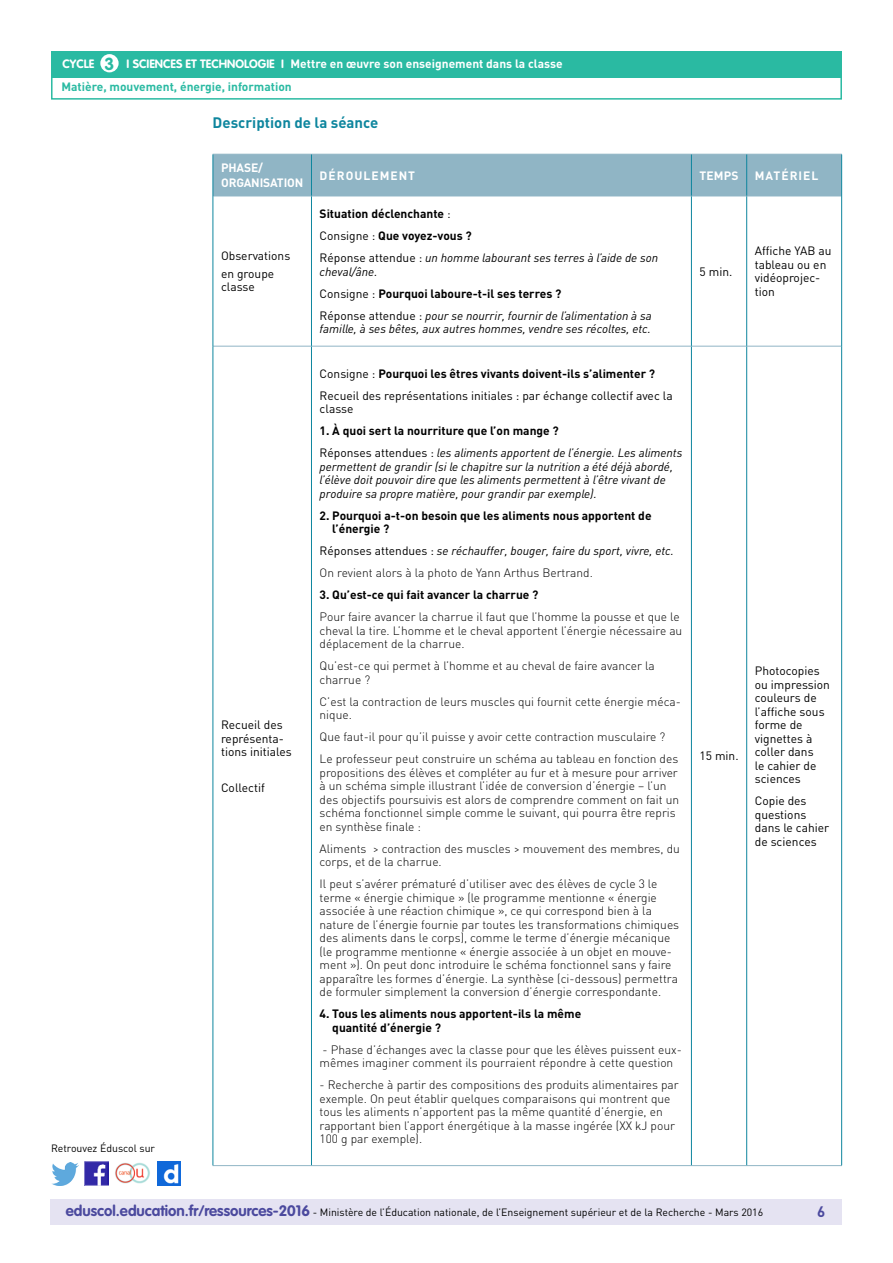
<style>
.page{position:relative;width:893px;height:1263px;background:#fff}
.page>*{position:absolute;margin:0;border:0;box-sizing:border-box;transform-origin:0 0}
.t1{font:700 17.25px "VAG Rounded Std";color:#2abaa2}
._06_Texte_courant{font:700 15px "DIN Pro";color:#0e869e}
.t2{font:700 15px "DIN Pro";color:#4b499e}
.Texte_courant_tablea{font:300 12px/13.5px "DIN Pro";color:#000}
.Texte_courant_tablea-2{font:italic 12px/13.5px "DIN Pro";color:#000}
.Texte_courant_tablea-3{font:700 12px/13.5px "DIN Pro";color:#000}
.Texte_courant_tablea-4{font:12px/13.5px "DIN Pro";color:#000}
.Titre_têtière_tablea{font:700 12px/14.4px "DIN Pro";color:#fff}
.t3{font:700 12px "DIN Pro";color:#2abaa2}
.t4{font:700 12px "VAG Rounded Std";color:#fff}
.Titre_têtière_tablea-2{font:700 12px "DIN Pro";letter-spacing:.085em;color:#fff}
.t5{font:10.5px "DIN Pro";color:#000}
.s1{font-weight:400}
.s2{font-style:normal}
.s3{font-family:"VAG Rounded Std";font-weight:700;font-size:15px;color:#4b499e}
</style>
<div class="page">
<div style="left:50px;top:1199px;width:791px;height:26px;background:#e5e3f2"></div>
<div style="left:51px;top:51px;width:791px;height:27px;background:#2abaa2"></div>
<div style="left:100px;top:54px;width:19px;height:18px;background:#fff;border-radius:50%"></div>
<img style="left:85px;top:1162px;width:23px;height:23px">
<img style="left:51px;top:1163px;width:28px;height:22px">
<img style="left:158px;top:1162px;width:22px;height:23px">
<img style="left:115px;top:1162px;width:35px;height:22px">
<div style="left:51px;top:75px;width:791px;height:25px;border:2px solid #2abaa2"></div>
<div style="left:214px;top:155px;width:627px;height:41px;background:#90b5c5"></div>
<hr style="left:213px;top:154px;width:98px;height:1px;background:#90b5c5">
<hr style="left:311px;top:154px;width:380px;height:1px;background:#90b5c5">
<hr style="left:691px;top:154px;width:56px;height:1px;background:#90b5c5">
<hr style="left:747px;top:154px;width:95px;height:1px;background:#90b5c5">
<hr style="left:213px;top:196px;width:98px;height:1px;background:#90b5c5">
<hr style="left:311px;top:196px;width:380px;height:1px;background:#90b5c5">
<hr style="left:691px;top:196px;width:56px;height:1px;background:#90b5c5">
<hr style="left:747px;top:196px;width:94px;height:1px;background:#90b5c5">
<hr style="left:213px;top:346px;width:98px;height:1px;background:#90b5c5">
<hr style="left:311px;top:346px;width:380px;height:1px;background:#90b5c5">
<hr style="left:691px;top:346px;width:56px;height:1px;background:#90b5c5">
<hr style="left:747px;top:346px;width:94px;height:1px;background:#90b5c5">
<hr style="left:213px;top:1165px;width:98px;height:1px;background:#90b5c5">
<hr style="left:311px;top:1165px;width:380px;height:1px;background:#90b5c5">
<hr style="left:691px;top:1165px;width:56px;height:1px;background:#90b5c5">
<hr style="left:747px;top:1165px;width:95px;height:1px;background:#90b5c5">
<hr style="left:213px;top:154px;width:1px;height:42px;background:#0e869e">
<hr style="left:311px;top:154px;width:1px;height:42px;background:#0e869e">
<hr style="left:691px;top:154px;width:1px;height:42px;background:#0e869e">
<hr style="left:746px;top:154px;width:1px;height:42px;background:#0e869e">
<hr style="left:841px;top:154px;width:1px;height:42px;background:#0e869e">
<hr style="left:213px;top:196px;width:1px;height:150px;background:#0e869e">
<hr style="left:311px;top:196px;width:1px;height:150px;background:#0e869e">
<hr style="left:691px;top:196px;width:1px;height:150px;background:#0e869e">
<hr style="left:746px;top:196px;width:1px;height:150px;background:#0e869e">
<hr style="left:841px;top:196px;width:1px;height:150px;background:#0e869e">
<hr style="left:213px;top:346px;width:1px;height:819px;background:#0e869e">
<hr style="left:311px;top:346px;width:1px;height:819px;background:#0e869e">
<hr style="left:691px;top:346px;width:1px;height:819px;background:#0e869e">
<hr style="left:746px;top:346px;width:1px;height:819px;background:#0e869e">
<hr style="left:841px;top:346px;width:1px;height:819px;background:#0e869e">
<h1 class="t1" style="left:105px;top:53px;width:11px">3</h1>
<p class="Titre_têtière_tablea" style="left:291px;top:56px;width:274px">Mettre en œuvre son enseignement dans la classe</p>
<p class="t4" style="left:63px;top:57px;width:33px">CYCLE</p>
<p class="t4" style="left:127px;top:57px;width:159px">I SCIENCES ET TECHNOLOGIE I</p>
<p class="t3" style="left:61px;top:79px;width:232px">Matière, mouvement, énergie, information</p>
<p class="_06_Texte_courant" style="left:213px;top:113px;width:167px">Description de la séance</p>
<p class="Titre_têtière_tablea" style="left:221px;top:161px;width:84px">PHASE/<br>ORGANISATION</p>
<p class="Titre_têtière_tablea-2" style="left:320px;top:167px;width:97px">DÉROULEMENT</p>
<p class="Titre_têtière_tablea" style="left:700px;top:168px;width:40px">TEMPS</p>
<p class="Titre_têtière_tablea-2" style="left:755px;top:167px;width:65px">MATÉRIEL</p>
<p class="t5" style="left:51px;top:1141px;width:106px">Retrouvez Éduscol sur</p>
<p class="Texte_courant_tablea-4" style="left:221px;top:249px;width:71px">Observations</p>
<p class="Texte_courant_tablea-4" style="left:221px;top:266px;width:55px">en groupe classe</p>
<p class="Texte_courant_tablea-4" style="left:221px;top:718px;width:72px">Recueil des représenta&shy;tions initiales</p>
<p class="Texte_courant_tablea-4" style="left:221px;top:780px;width:45px">Collectif</p>
<p class="Texte_courant_tablea-3" style="left:320px;top:207px;width:133px">Situation déclenchante <span class="s1">:</span></p>
<p class="Texte_courant_tablea-3" style="left:320px;top:229px;width:154px"><span class="s1">Consigne :</span> Que voyez-vous ?</p>
<p class="Texte_courant_tablea-2" style="left:320px;top:251px;width:340px"><span class="s2">Réponse attendue :</span> un homme labourant ses terres à l’aide de son cheval/âne.</p>
<p class="Texte_courant_tablea-3" style="left:320px;top:286px;width:243px"><span class="s1">Consigne :</span> Pourquoi laboure-t-il ses terres ?</p>
<p class="Texte_courant_tablea-2" style="left:320px;top:308px;width:334px"><span class="s2">Réponse attendue :</span> pour se nourrir, fournir de l’alimentation à sa famille, à ses bêtes, aux autres hommes, vendre ses récoltes, etc.</p>
<p class="Texte_courant_tablea-3" style="left:320px;top:366px;width:337px"><span class="s1">Consigne :</span> Pourquoi les êtres vivants doivent-ils s’alimenter ?</p>
<p class="Texte_courant_tablea-4" style="left:320px;top:388px;width:355px">Recueil des représentations initiales : par échange collectif avec la classe</p>
<p class="Texte_courant_tablea-3" style="left:320px;top:424px;width:241px">1. À quoi sert la nourriture que l’on mange ?</p>
<p class="Texte_courant_tablea-2" style="left:320px;top:446px;width:364px"><span class="s2">Réponses attendues :</span> les aliments apportent de l’énergie. Les aliments permettent de grandir (si le chapitre sur la nutrition a été déjà abordé, l’élève doit pouvoir dire que les aliments permettent à l’être vivant de produire sa propre matière, pour grandir par exemple).</p>
<p class="Texte_courant_tablea-3" style="left:332px;top:508px;width:321px;text-indent:-13px">2. Pourquoi a-t-on besoin que les aliments nous apportent de l’énergie ?</p>
<p class="Texte_courant_tablea-2" style="left:320px;top:544px;width:356px"><span class="s2">Réponses attendues :</span> se réchauffer, bouger, faire du sport, vivre, etc.</p>
<p class="Texte_courant_tablea" style="left:320px;top:566px;width:275px">On revient alors à la photo de Yann Arthus Bertrand.</p>
<p class="Texte_courant_tablea-3" style="left:320px;top:588px;width:220px">3. Qu’est-ce qui fait avancer la charrue ?</p>
<p class="Texte_courant_tablea" style="left:320px;top:610px;width:364px">Pour faire avancer la charrue il faut que l’homme la pousse et que le cheval la tire. L’homme et le cheval apportent l’énergie nécessaire au déplacement de la charrue.</p>
<p class="Texte_courant_tablea" style="left:320px;top:659px;width:337px">Qu’est-ce qui permet à l’homme et au cheval de faire avancer la charrue ?</p>
<p class="Texte_courant_tablea" style="left:320px;top:694px;width:363px">C’est la contraction de leurs muscles qui fournit cette énergie méca&shy;nique.</p>
<p class="Texte_courant_tablea" style="left:320px;top:730px;width:347px">Que faut-il pour qu’il puisse y avoir cette contraction musculaire ?</p>
<p class="Texte_courant_tablea" style="left:320px;top:752px;width:361px">Le professeur peut construire un schéma au tableau en fonction des propositions des élèves et compléter au fur et à mesure pour arriver à un schéma simple illustrant l’idée de conversion d’énergie – l’un des objectifs poursuivis est alors de comprendre comment on fait un schéma fonctionnel simple comme le suivant, qui pourra être repris en synthèse finale :</p>
<p class="Texte_courant_tablea" style="left:320px;top:841px;width:362px">Aliments &gt; contraction des muscles &gt; mouvement des membres, du corps, et de la charrue.</p>
<p class="Texte_courant_tablea" style="left:320px;top:877px;width:361px">Il peut s’avérer prématuré d’utiliser avec des élèves de cycle 3 le terme « énergie chimique » (le programme mentionne « énergie associée à une réaction chimique », ce qui correspond bien à la nature de l’énergie fournie par toutes les transformations chimiques des aliments dans le corps), comme le terme d’énergie mécanique (le programme mentionne « énergie associée à un objet en mouve&shy;ment »). On peut donc introduire le schéma fonctionnel sans y faire apparaître les formes d’énergie. La synthèse (ci-dessous) permettra de formuler simplement la conversion d’énergie correspondante.</p>
<p class="Texte_courant_tablea-3" style="left:332px;top:1007px;width:250px;text-indent:-13px">4. Tous les aliments nous apportent-ils la même quantité d’énergie ?</p>
<p class="Texte_courant_tablea" style="left:320px;top:1042px;width:364px">- Phase d’échanges avec la classe pour que les élèves puissent eux&shy;mêmes imaginer comment ils pourraient répondre à cette question</p>
<p class="Texte_courant_tablea" style="left:320px;top:1078px;width:361px">- Recherche à partir des compositions des produits alimentaires par exemple. On peut établir quelques comparaisons qui montrent que tous les aliments n’apportent pas la même quantité d’énergie, en rapportant bien l’apport énergétique à la masse ingérée (XX kJ pour 100 g par exemple).</p>
<p class="Texte_courant_tablea-4" style="left:699px;top:264px;width:34px">5 min.</p>
<p class="Texte_courant_tablea-4" style="left:755px;top:244px;width:78px">Affiche YAB au tableau ou en vidéoprojec&shy;tion</p>
<p class="Texte_courant_tablea-4" style="left:699px;top:749px;width:41px">15 min.</p>
<p class="Texte_courant_tablea-4" style="left:755px;top:664px;width:77px">Photocopies ou impression couleurs de l’affiche sous forme de vignettes à coller dans<br>le cahier de sciences</p>
<p class="Texte_courant_tablea-4" style="left:755px;top:794px;width:76px">Copie des questions dans le cahier de sciences</p>
<p class="t5" style="left:66px;top:1205px;width:699px"><span class="s3">eduscol.education.fr/ressources-2016</span> - Ministère de l’Éducation nationale, de l’Enseignement supérieur et de la Recherche - Mars 2016</p>
<p class="t2" style="left:817px;top:1201px;width:10px">6</p>
</div>
